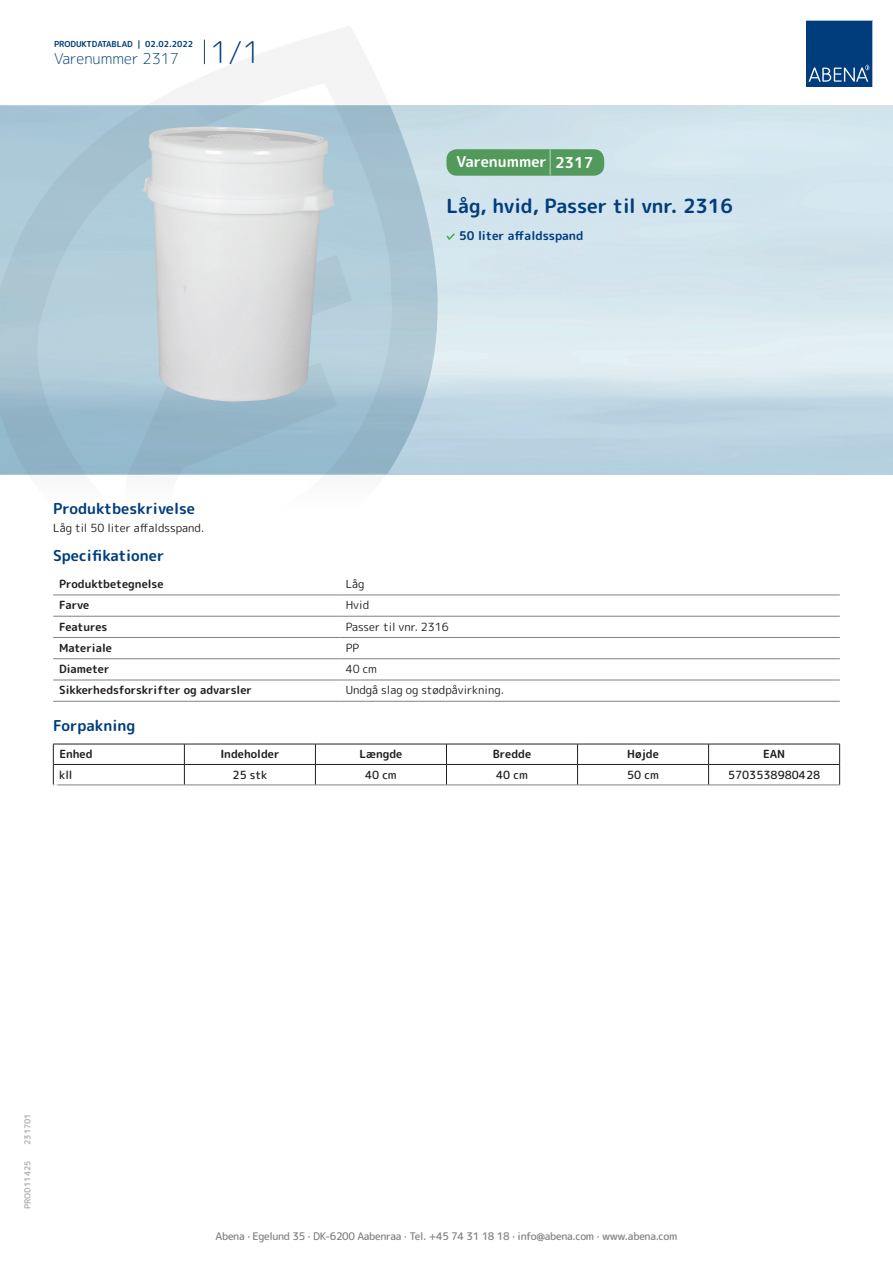
<style>
.page{position:relative;width:893px;height:1263px;background:#fff}
.page>*{position:absolute;margin:0;border:0;box-sizing:border-box;transform-origin:0 0}
.t1{font:700 19.5px "Rounded Mplus 1 c";color:#013d7d}
.t2{font:700 15px "Rounded Mplus 1 c";color:#013d7d}
.t3{font:300 15px "Rounded Mplus 1 c";color:#013d7d}
.t4{font:700 15px "Rounded Mplus 1 c";color:#fff}
.t5{font:700 12px "Rounded Mplus 1 c";color:#013d7d}
.t6{font:700 11.25px "Rounded Mplus 1 c";color:#231f20}
.t7{font:11.25px "Rounded Mplus 1 c";color:#231f20}
.t8{font:500 11.25px "Rounded Mplus 1 c";color:#231f20}
.t9{font:500 10.5px "Rounded Mplus 1 c";letter-spacing:-.03em;color:#808285}
.t10{font:700 10.5px "Rounded Mplus 1 c";color:#fff}
.t11{font:700 8.25px "Rounded Mplus 1 c";color:#013d7d}
.t12{font:700 8.25px "Rounded Mplus 1 c";color:#b2b3b7}
.s1{font-size:30px}
.s2{font-size:25.5px}
</style>
<div class="page">
<svg style="left:0;top:26px;width:439px;height:569px"></svg>
<svg style="left:0;top:106px;width:438px;height:368px;background:#a6c4d3"></svg>
<svg style="left:204px;top:40px;width:1px;height:24px"></svg>
<svg style="left:806px;top:20px;width:67px;height:67px;background:#144b86"></svg>
<img style="left:141px;top:126px;width:198px;height:276px">
<hr style="left:53px;top:595px;width:287px;height:1px;background:#808285">
<hr style="left:340px;top:595px;width:500px;height:1px;background:#808285">
<hr style="left:53px;top:616px;width:287px;height:1px;background:#808285">
<hr style="left:340px;top:616px;width:500px;height:1px;background:#808285">
<hr style="left:53px;top:637px;width:287px;height:1px;background:#808285">
<hr style="left:340px;top:637px;width:500px;height:1px;background:#808285">
<hr style="left:53px;top:658px;width:287px;height:1px;background:#808285">
<hr style="left:340px;top:658px;width:500px;height:1px;background:#808285">
<hr style="left:53px;top:680px;width:287px;height:1px;background:#808285">
<hr style="left:340px;top:680px;width:500px;height:1px;background:#808285">
<hr style="left:53px;top:701px;width:287px;height:1px;background:#808285">
<hr style="left:340px;top:701px;width:500px;height:1px;background:#808285">
<hr style="left:53px;top:744px;width:131px;height:1px;background:#231f20">
<hr style="left:184px;top:744px;width:131px;height:1px;background:#231f20">
<hr style="left:315px;top:744px;width:131px;height:1px;background:#231f20">
<hr style="left:446px;top:744px;width:131px;height:1px;background:#231f20">
<hr style="left:577px;top:744px;width:132px;height:1px;background:#231f20">
<hr style="left:709px;top:744px;width:131px;height:1px;background:#231f20">
<hr style="left:53px;top:764px;width:131px;height:1px;background:#231f20">
<svg style="left:53px;top:744px;width:1px;height:41px"></svg>
<hr style="left:184px;top:764px;width:131px;height:1px;background:#231f20">
<svg style="left:184px;top:744px;width:1px;height:41px"></svg>
<hr style="left:315px;top:764px;width:131px;height:1px;background:#231f20">
<svg style="left:315px;top:744px;width:1px;height:41px"></svg>
<hr style="left:446px;top:764px;width:131px;height:1px;background:#231f20">
<svg style="left:446px;top:744px;width:1px;height:41px"></svg>
<hr style="left:577px;top:764px;width:132px;height:1px;background:#231f20">
<svg style="left:577px;top:744px;width:1px;height:41px"></svg>
<hr style="left:709px;top:764px;width:131px;height:1px;background:#231f20">
<svg style="left:708px;top:744px;width:1px;height:41px"></svg>
<svg style="left:839px;top:744px;width:1px;height:41px"></svg>
<hr style="left:53px;top:785px;width:131px;height:1px;background:#808285">
<hr style="left:184px;top:785px;width:131px;height:1px;background:#808285">
<hr style="left:315px;top:785px;width:131px;height:1px;background:#808285">
<hr style="left:446px;top:785px;width:131px;height:1px;background:#808285">
<hr style="left:577px;top:785px;width:132px;height:1px;background:#808285">
<hr style="left:709px;top:785px;width:131px;height:1px;background:#808285">
<svg style="left:446px;top:233px;width:9px;height:7px"></svg>
<div style="left:446px;top:149px;width:158px;height:27px;background:#52995c;border-radius:10px"></div>
<p class="t11" style="left:54px;top:38px;width:141px">PRODUKTDATABLAD | 02.02.2022</p>
<h2 class="t3" style="left:54px;top:48px;width:208px">Varenummer 2317 <span class="s1">1/1</span></h2>
<h2 class="t4" style="left:457px;top:151px;width:138px">Varenummer <span class="s2">|</span> 2317</h2>
<h1 class="t1" style="left:446px;top:192px;width:288px">Låg, hvid, Passer til vnr. 2316</h1>
<p class="t5" style="left:459px;top:227px;width:126px">50 liter affaldsspand</p>
<h2 class="t2" style="left:53px;top:498px;width:143px">Produktbeskrivelse</h2>
<p class="t7" style="left:53px;top:520px;width:153px">Låg til 50 liter affaldsspand.</p>
<h2 class="t2" style="left:53px;top:545px;width:113px">Specifikationer</h2>
<p class="t6" style="left:59px;top:576px;width:106px">Produktbetegnelse</p>
<p class="t7" style="left:346px;top:576px;width:20px">Låg</p>
<p class="t6" style="left:59px;top:597px;width:32px">Farve</p>
<p class="t7" style="left:346px;top:597px;width:25px">Hvid</p>
<p class="t6" style="left:59px;top:618px;width:50px">Features</p>
<p class="t7" style="left:346px;top:618px;width:105px">Passer til vnr. 2316</p>
<p class="t6" style="left:59px;top:640px;width:54px">Materiale</p>
<p class="t7" style="left:346px;top:640px;width:15px">PP</p>
<p class="t6" style="left:59px;top:661px;width:52px">Diameter</p>
<p class="t7" style="left:346px;top:661px;width:33px">40 cm</p>
<p class="t6" style="left:59px;top:682px;width:194px">Sikkerhedsforskrifter og advarsler</p>
<p class="t7" style="left:346px;top:682px;width:160px">Undgå slag og stødpåvirkning.</p>
<h2 class="t2" style="left:53px;top:715px;width:84px">Forpakning</h2>
<p class="t6" style="left:59px;top:746px;width:35px">Enhed</p>
<p class="t6" style="left:220px;top:746px;width:61px">Indeholder</p>
<p class="t6" style="left:359px;top:746px;width:44px">Længde</p>
<p class="t6" style="left:493px;top:746px;width:40px">Bredde</p>
<p class="t6" style="left:627px;top:746px;width:33px">Højde</p>
<p class="t6" style="left:763px;top:746px;width:24px">EAN</p>
<p class="t8" style="left:59px;top:767px;width:15px">kll</p>
<p class="t8" style="left:233px;top:767px;width:36px">25 stk</p>
<p class="t8" style="left:365px;top:767px;width:33px">40 cm</p>
<p class="t8" style="left:496px;top:767px;width:33px">40 cm</p>
<p class="t8" style="left:627px;top:767px;width:33px">50 cm</p>
<p class="t8" style="left:728px;top:767px;width:94px">5703538980428</p>
<p class="t10" style="left:53px;top:780px;width:7px">*</p>
<p class="t12" style="left:22px;top:1145px;width:33px;rotate:-90deg">231701</p>
<p class="t12" style="left:22px;top:1209px;width:50px;rotate:-90deg">PROD11425</p>
<p class="t9" style="left:216px;top:1229px;width:463px">Abena · Egelund 35 · DK-6200 Aabenraa · Tel. +45 74 31 18 18 · info@abena.com · www.abena.com</p>
</div>
